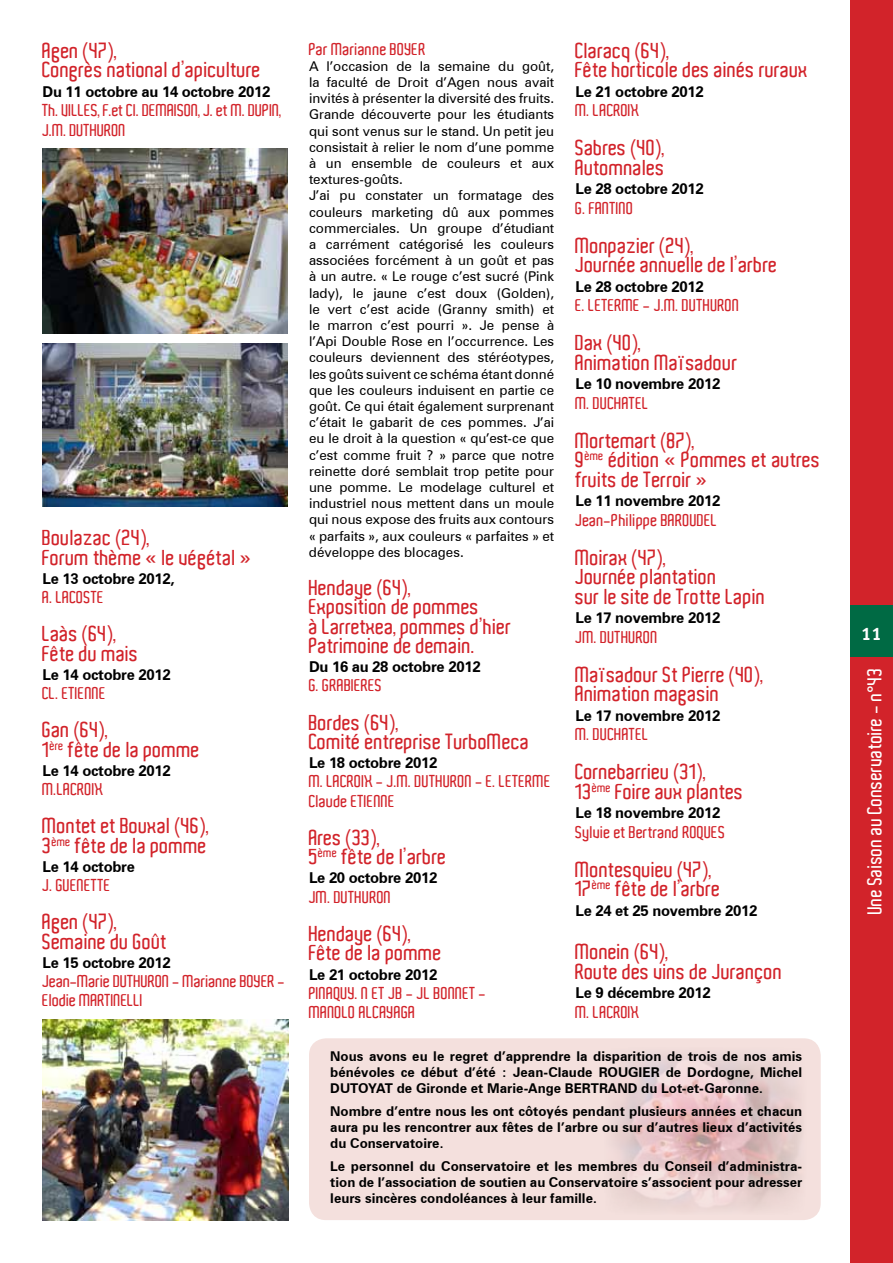
<style>
.page{position:relative;width:893px;height:1263px;background:#fff}
.page>*{position:absolute;margin:0;border:0;box-sizing:border-box;transform-origin:0 0}
.t1{font:600 21px/19.5px "Aldo";color:#d2232a}
.t2{font:600 19.5px "Aldo";color:#fff}
.t3{font:18px "Meta Bold CELF Roman";color:#fff}
.t4{font:600 16.5px/19.5px "Aldo";color:#d2232a}
.t5{font:700 15px "Zurich BT";letter-spacing:-.02em;color:#000}
.t6{font:13.5px/16.2px "Zurich BT";color:#000}
.t7{font:700 13.5px/16.2px "Zurich BT";color:#000;text-align:justify}
</style>
<div class="page">
<div style="left:850px;top:0;width:43px;height:1263px;background:#d2232a"></div>
<div style="left:850px;top:606px;width:43px;height:51px;background:#006a44"></div>
<div style="left:309px;top:1038px;width:512px;height:182px;background:#f4e0dd;border-radius:17px"></div>
<img style="left:614px;top:1056px;width:187px;height:153px">
<img style="left:43px;top:149px;width:245px;height:184px">
<img style="left:43px;top:343px;width:245px;height:163px">
<img style="left:43px;top:1019px;width:245px;height:201px">
<h1 class="t1" style="left:43px;top:41px;width:220px">Agen (47),<br>Congrès national d’apiculture</h1>
<p class="t5" style="left:43px;top:82px;width:229px">Du 11 octobre au 14 octobre 2012</p>
<p class="t4" style="left:43px;top:101px;width:241px">Th. VILLES, F.et Cl. DEMAISON, J. et M. DUPIN,<br>J.M. DUTHURON</p>
<h1 class="t1" style="left:43px;top:528px;width:211px">Boulazac (24),<br>Forum thème « le végétal »</h1>
<p class="t5" style="left:43px;top:569px;width:134px">Le 13 octobre 2012,</p>
<p class="t4" style="left:43px;top:587px;width:63px">A. LACOSTE</p>
<h1 class="t1" style="left:43px;top:624px;width:98px">Laàs (64),<br>Fête du mais</h1>
<p class="t5" style="left:43px;top:665px;width:130px">Le 14 octobre 2012</p>
<p class="t4" style="left:43px;top:683px;width:65px">CL. ETIENNE</p>
<h1 class="t1" style="left:43px;top:720px;width:159px">Gan (64),<br>1<sup>ère</sup> fête de la pomme</h1>
<p class="t5" style="left:43px;top:761px;width:130px">Le 14 octobre 2012</p>
<p class="t4" style="left:43px;top:779px;width:62px">M.LACROIX</p>
<h1 class="t1" style="left:43px;top:816px;width:168px">Montet et Bouxal (46),<br>3<sup>ème</sup> fête de la pomme</h1>
<p class="t5" style="left:43px;top:857px;width:94px">Le 14 octobre</p>
<p class="t4" style="left:43px;top:875px;width:70px">J. GUENETTE</p>
<h1 class="t1" style="left:43px;top:912px;width:126px">Agen (47),<br>Semaine du Goût</h1>
<p class="t5" style="left:43px;top:953px;width:130px">Le 15 octobre 2012</p>
<p class="t4" style="left:43px;top:972px;width:244px">Jean-Marie DUTHURON - Marianne BOYER -<br>Elodie MARTINELLI</p>
<p class="t4" style="left:309px;top:39px;width:118px">Par Marianne BOYER</p>
<p class="t6" style="left:309px;top:58px;width:247px">A l’occasion de la semaine du goût, la faculté de Droit d’Agen nous avait invités à présenter la diversité des fruits.<br>Grande découverte pour les étudiants qui sont venus sur le stand. Un petit jeu consistait à relier le nom d’une pomme à un ensemble de couleurs et aux textures-goûts.<br>J’ai pu constater un formatage des couleurs marketing dû aux pommes commerciales. Un groupe d’étudiant a carrément catégorisé les couleurs associées forcément à un goût et pas à un autre. « Le rouge c’est sucré (Pink lady), le jaune c’est doux (Golden), le vert c’est acide (Granny smith) et le marron c’est pourri ». Je pense à l’Api Double Rose en l’occurrence. Les couleurs deviennent des stéréotypes, les goûts suivent ce schéma étant donné que les couleurs induisent en partie ce goût. Ce qui était également surprenant c’était le gabarit de ces pommes. J’ai eu le droit à la question « qu’est-ce que c’est comme fruit ? » parce que notre reinette doré semblait trop petite pour une pomme. Le modelage culturel et industriel nous mettent dans un moule qui nous expose des fruits aux contours « parfaits », aux couleurs « parfaites » et développe des blocages.</p>
<h1 class="t1" style="left:309px;top:578px;width:204px">Hendaye (64),<br>Exposition de pommes<br>à Larretxea, pommes d’hier<br>Patrimoine de demain.</h1>
<p class="t5" style="left:309px;top:657px;width:173px">Du 16 au 28 octobre 2012</p>
<p class="t4" style="left:309px;top:676px;width:75px">G. GRABIERES</p>
<h1 class="t1" style="left:309px;top:713px;width:222px">Bordes (64),<br>Comité entreprise TurboMeca</h1>
<p class="t5" style="left:309px;top:753px;width:130px">Le 18 octobre 2012</p>
<p class="t4" style="left:309px;top:772px;width:244px">M. LACROIX - J.M. DUTHURON - E. LETERME<br>Claude ETIENNE</p>
<h1 class="t1" style="left:309px;top:828px;width:139px">Ares (33),<br>5<sup>ème</sup> fête de l’arbre</h1>
<p class="t5" style="left:309px;top:869px;width:130px">Le 20 octobre 2012</p>
<p class="t4" style="left:309px;top:887px;width:84px">JM. DUTHURON</p>
<h1 class="t1" style="left:309px;top:924px;width:135px">Hendaye (64),<br>Fête de la pomme</h1>
<p class="t5" style="left:309px;top:965px;width:130px">Le 21 octobre 2012</p>
<p class="t4" style="left:309px;top:983px;width:179px">PINAQUY. N ET JB - JL BONNET -<br>MANOLO ALCAYAGA</p>
<h1 class="t1" style="left:575px;top:41px;width:234px">Claracq (64),<br>Fête horticole des ainés ruraux</h1>
<p class="t5" style="left:575px;top:82px;width:130px">Le 21 octobre 2012</p>
<p class="t4" style="left:575px;top:101px;width:66px">M. LACROIX</p>
<h1 class="t1" style="left:575px;top:138px;width:91px">Sabres (40),<br>Automnales</h1>
<p class="t5" style="left:575px;top:180px;width:130px">Le 28 octobre 2012</p>
<p class="t4" style="left:575px;top:198px;width:60px">G. FANTINO</p>
<h1 class="t1" style="left:575px;top:236px;width:204px">Monpazier (24),<br>Journée annuelle de l’arbre</h1>
<p class="t5" style="left:575px;top:277px;width:130px">Le 28 octobre 2012</p>
<p class="t4" style="left:575px;top:296px;width:166px">E. LETERME - J.M. DUTHURON</p>
<h1 class="t1" style="left:575px;top:333px;width:164px">Dax (40),<br>Animation Maïsadour</h1>
<p class="t5" style="left:575px;top:375px;width:146px">Le 10 novembre 2012</p>
<p class="t4" style="left:575px;top:393px;width:75px">M. DUCHATEL</p>
<h1 class="t1" style="left:575px;top:431px;width:247px">Mortemart (87),<br>9<sup>ème</sup> édition « Pommes et autres fruits de Terroir »</h1>
<p class="t5" style="left:575px;top:492px;width:146px">Le 11 novembre 2012</p>
<p class="t4" style="left:575px;top:510px;width:144px">Jean-Philippe BAROUDEL</p>
<h1 class="t1" style="left:575px;top:548px;width:192px">Moirax (47),<br>Journée plantation<br>sur le site de Trotte Lapin</h1>
<p class="t5" style="left:575px;top:609px;width:146px">Le 17 novembre 2012</p>
<p class="t4" style="left:575px;top:627px;width:84px">JM. DUTHURON</p>
<h1 class="t1" style="left:575px;top:665px;width:189px">Maïsadour St Pierre (40),<br>Animation magasin</h1>
<p class="t5" style="left:575px;top:706px;width:146px">Le 17 novembre 2012</p>
<p class="t4" style="left:575px;top:725px;width:75px">M. DUCHATEL</p>
<h1 class="t1" style="left:575px;top:762px;width:170px">Cornebarrieu (31),<br>13<sup>ème</sup> Foire aux plantes</h1>
<p class="t5" style="left:575px;top:804px;width:146px">Le 18 novembre 2012</p>
<p class="t4" style="left:575px;top:822px;width:152px">Sylvie et Bertrand ROQUES</p>
<h1 class="t1" style="left:575px;top:860px;width:147px">Montesquieu (47),<br>17<sup>ème</sup> fête de l’arbre</h1>
<p class="t5" style="left:575px;top:901px;width:183px">Le 24 et 25 novembre 2012</p>
<h1 class="t1" style="left:575px;top:942px;width:209px">Monein (64),<br>Route des vins de Jurançon</h1>
<p class="t5" style="left:575px;top:984px;width:137px">Le 9 décembre 2012</p>
<p class="t4" style="left:575px;top:1002px;width:66px">M. LACROIX</p>
<p class="t7" style="left:330px;top:1047px;width:473px">Nous avons eu le regret d’apprendre la disparition de trois de nos amis bénévoles ce début d’été : Jean-Claude Rougier de Dordogne, Michel Dutoyat de Gironde et Marie-Ange Bertrand</p>
<p class="t7" style="left:330px;top:1077px;width:473px;line-height:22.5px;text-indent:311px">du Lot-et-Garonne.<br>Nombre d’entre nous les ont côtoyés pendant plusieurs années et chacun</p>
<p class="t7" style="left:330px;top:1119px;width:473px">aura pu les rencontrer aux fêtes de l’arbre ou sur d’autres lieux d’activités du Conservatoire.</p>
<p class="t7" style="left:330px;top:1157px;width:474px">Le personnel du Conservatoire et les membres du Conseil d’administra&shy;tion de l’association de soutien au Conservatoire s’associent pour adresser leurs sincères condoléances à leur famille.</p>
<h3 class="t3" style="left:862px;top:623px;width:22px">11</h3>
<h2 class="t2" style="left:864px;top:914px;width:248px;rotate:-90deg">Une Saison au Conservatoire - n°43</h2>
</div>
